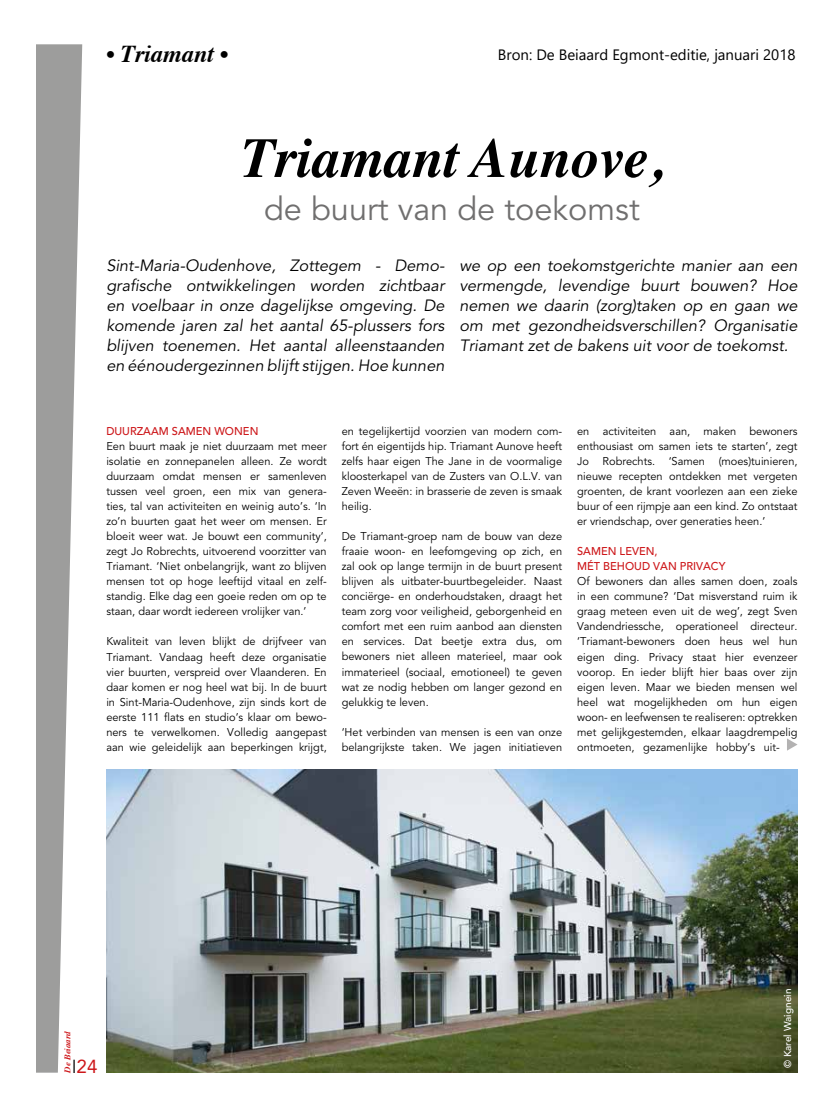
<style>
.page{position:relative;width:833px;height:1117px;background:#fff}
.page>*{position:absolute;margin:0;border:0;box-sizing:border-box;transform-origin:0 0}
.t1{font:italic 700 56.25px "Times";color:#000}
.t2{font:32.5px "Avenir";color:#706f6f}
.t3{font:italic 700 24.12px "Times";color:#000}
.t4{font:18.75px "Avenir";color:#cd171a}
.t5{font:italic 16.25px/20px "Avenir";color:#000;text-align:justify}
.t6{font:15px "Segoe UI";color:#000}
.t7{font:11.25px/15px "Avenir";color:#000;text-align:justify}
.t8{font:500 11.25px/15px "Avenir";color:#cd171a}
.t9{font:500 10px "Avenir";color:#fff}
.t10{font:italic 700 8.75px "Times";color:#cd171a}
.s1{font-weight:300;color:#000}
</style>
<div class="page">
<svg style="left:36px;top:44px;width:46px;height:1028px;fill:#9d9d9c"></svg>
<img style="left:106px;top:769px;width:691px;height:303px">
<svg style="left:787px;top:738px;width:10px;height:12px"></svg>
<h3 class="t3" style="left:106px;top:32px;width:124px">• Triamant •</h3>
<h3 class="t6" style="left:498px;top:40px;width:299px">Bron: De Beiaard Egmont-editie, januari 2018</h3>
<h1 class="t1" style="left:241px;top:105px;width:422px">Triamant Aunove,</h1>
<h2 class="t2" style="left:264px;top:190px;width:377px">de buurt van de toekomst</h2>
<p class="t5" style="left:106px;top:256px;width:339px">Sint-Maria-Oudenhove, Zottegem - Demo&shy;grafische ontwikkelingen worden zichtbaar en voelbaar in onze dagelijkse omgeving. De komende jaren zal het aantal 65-plussers fors blijven toenemen. Het aantal alleenstaanden en éénoudergezinnen blijft stijgen. Hoe kunnen</p>
<h3 class="t5" style="left:459px;top:256px;width:339px">we op een toekomstgerichte manier aan een vermengde, levendige buurt bouwen? Hoe nemen we daarin (zorg)taken op en gaan we om met gezondheidsverschillen? Organisatie Triamant zet de bakens uit voor de toekomst.</h3>
<p class="t8" style="left:106px;top:424px;width:154px">DUURZAAM SAMEN WONEN</p>
<p class="t7" style="left:106px;top:439px;width:222px">Een buurt maak je niet duurzaam met meer isolatie en zonnepanelen alleen. Ze wordt duurzaam omdat mensen er samenleven tussen veel groen, een mix van genera&shy;ties, tal van activiteiten en weinig auto’s. ‘In zo’n buurten gaat het weer om mensen. Er bloeit weer wat. Je bouwt een community’, zegt Jo Robrechts, uitvoerend voorzitter van Triamant. ‘Niet onbelangrijk, want zo blijven mensen tot op hoge leeftijd vitaal en zelf&shy;standig. Elke dag een goeie reden om op te staan, daar wordt iedereen vrolijker van.’</p>
<p class="t7" style="left:106px;top:634px;width:222px">Kwaliteit van leven blijkt de drijfveer van Triamant. Vandaag heeft deze organisatie vier buurten, verspreid over Vlaanderen. En daar komen er nog heel wat bij. In de buurt in Sint-Maria-Oudenhove, zijn sinds kort de eerste 111 flats en studio’s klaar om bewo&shy;ners te verwelkomen. Volledig aangepast aan wie geleidelijk aan beperkingen krijgt,</p>
<p class="t7" style="left:342px;top:424px;width:222px">en tegelijkertijd voorzien van modern com&shy;fort én eigentijds hip. Triamant Aunove heeft zelfs haar eigen The Jane in de voormalige kloosterkapel van de Zusters van O.L.V. van Zeven Weeën: in brasserie de zeven is smaak heilig.</p>
<p class="t7" style="left:342px;top:529px;width:222px">De Triamant-groep nam de bouw van deze fraaie woon- en leefomgeving op zich, en zal ook op lange termijn in de buurt present blijven als uitbater-buurtbegeleider. Naast conciërge- en onderhoudstaken, draagt het team zorg voor veiligheid, geborgenheid en comfort met een ruim aanbod aan diensten en services. Dat beetje extra dus, om bewoners niet alleen materieel, maar ook immaterieel (sociaal, emotioneel) te geven wat ze nodig hebben om langer gezond en gelukkig te leven.</p>
<p class="t7" style="left:342px;top:724px;width:222px">‘Het verbinden van mensen is een van onze belangrijkste taken. We jagen initiatieven</p>
<p class="t7" style="left:577px;top:424px;width:222px">en activiteiten aan, maken bewoners enthousiast om samen iets te starten’, zegt Jo Robrechts. ‘Samen (moes)tuinieren, nieuwe recepten ontdekken met vergeten groenten, de krant voorlezen aan een zieke buur of een rijmpje aan een kind. Zo ontstaat er vriendschap, over generaties heen.’</p>
<p class="t8" style="left:577px;top:544px;width:150px">SAMEN LEVEN,<br>MÉT BEHOUD VAN PRIVACY</p>
<p class="t7" style="left:577px;top:574px;width:222px">Of bewoners dan alles samen doen, zoals in een commune? ‘Dat misverstand ruim ik graag meteen even uit de weg’, zegt Sven Vandendriessche, operationeel directeur. ‘Triamant-bewoners doen heus wel hun eigen ding. Privacy staat hier evenzeer voorop. En ieder blijft hier baas over zijn eigen leven. Maar we bieden mensen wel heel wat mogelijkheden om hun eigen woon- en leefwensen te realiseren: optrekken met gelijkgestemden, elkaar laagdrempelig ontmoeten, gezamenlijke hobby’s uit-</p>
<p class="t10" style="left:59px;top:1072px;width:43px;rotate:-90deg">De Beiaard</p>
<h3 class="t4" style="left:72px;top:1054px;width:27px"><span class="s1">I</span>24</h3>
<p class="t9" style="left:781px;top:1067px;width:81px;rotate:-90deg">© Karel Waignein</p>
</div>
